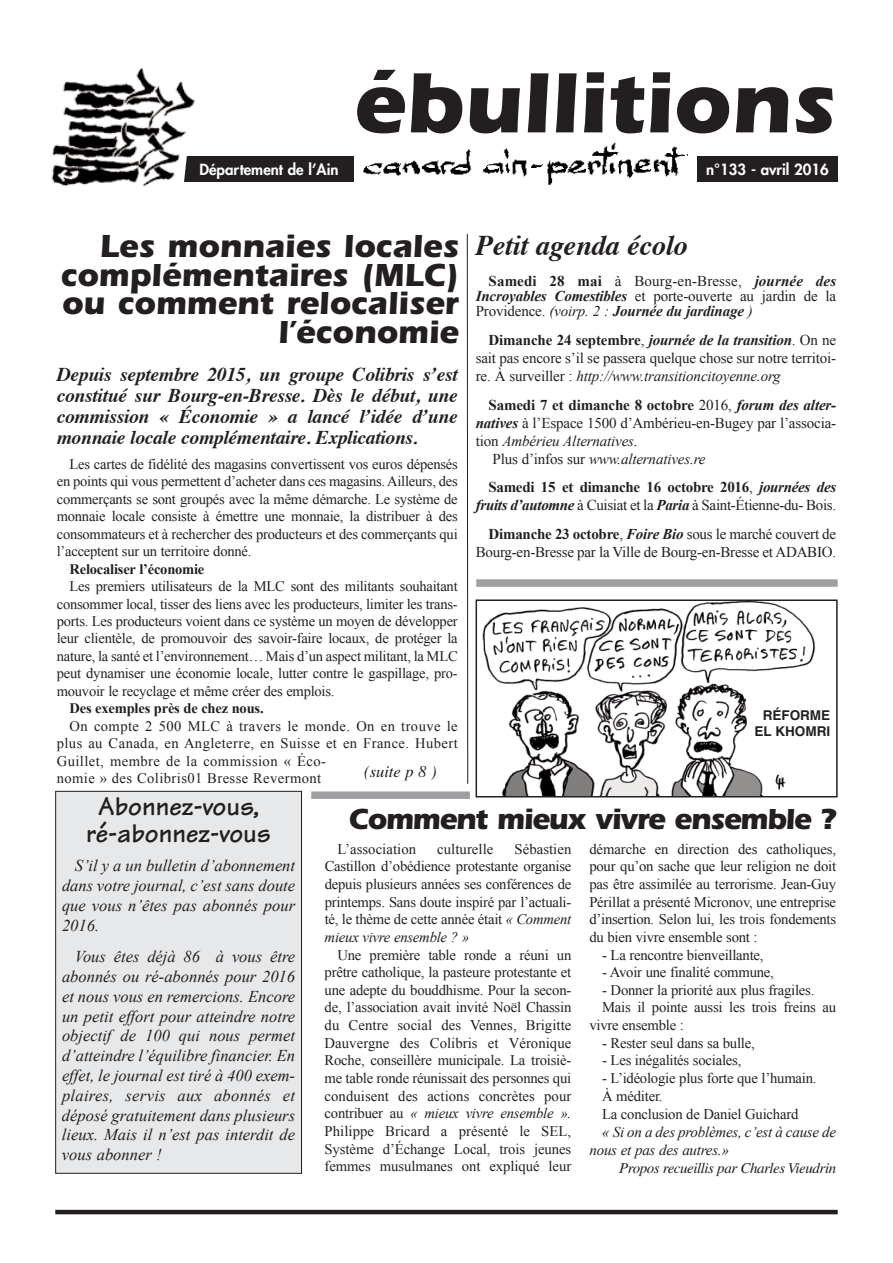
<style>
.page{position:relative;width:893px;height:1263px;background:#fff}
.page>*{position:absolute;margin:0;border:0;box-sizing:border-box;transform-origin:0 0}
.t1{font:700 88.5px "Itc Eras";color:#231f20}
.t2{font:700 33px/28.5px "Itc Eras";color:#231f20;text-align:right}
.t3{font:700 30px "Itc Eras";letter-spacing:-.04em;color:#231f20}
.t4{font:italic 700 28.5px "Times";letter-spacing:-.01em;color:#231f20}
.t5{font:700 27px/26.1px "Tekton";color:#231f20;text-align:center}
.t6{font:italic 700 19.5px/21px "Times";letter-spacing:-.015em;color:#231f20;text-align:justify}
.t7{font:italic 16.5px/19.8px "Times New Roman";color:#231f20;text-align:justify}
.t8{font:italic 16.5px "Times";color:#231f20}
.t9{font:15px/18px "Times New Roman";letter-spacing:-.01em;color:#231f20;text-align:justify}
.t10{font:italic 15px/18px "Times New Roman";letter-spacing:-.015em;color:#231f20}
.t11{font:700 15px "Times New Roman";letter-spacing:-.01em;color:#231f20}
.t12{font:italic 15px "Times";letter-spacing:-.03em;color:#231f20}
.t13{font:800 15px "Futura";color:#fff}
.t14{font:14.7px/17.7px "Times New Roman";letter-spacing:-.015em;color:#231f20;text-align:justify}
.t15{font:14.7px "Times New Roman";letter-spacing:.005em;color:#231f20}
.t16{font:14.55px/17.4px "Times New Roman";letter-spacing:.03em;color:#231f20;text-align:justify}
.t17{font:700 14.55px "Times New Roman";letter-spacing:-.015em;color:#231f20}
.t18{font:700 13.5px/16.5px "Helvetica";color:#231f20;text-align:right}
.s1{font-weight:700}
.s2{font-weight:700;font-style:italic}
.s3{font-style:italic}
.s4{font-weight:400}
.s5{font-style:normal}
</style>
<div class="page">
<hr style="left:55px;top:1210px;width:783px;height:4px;background:#231f20">
<div style="left:697px;top:157px;width:141px;height:25px;background:#231f20"></div>
<img style="left:51px;top:67px;width:148px;height:120px">
<div style="left:184px;top:157px;width:178px;height:25px;background:#231f20"></div>
<img style="left:355px;top:143px;width:334px;height:42px">
<svg style="left:182px;top:151px;width:5px;height:35px"></svg>
<div style="left:476px;top:579px;width:362px;height:8px;background:#9d9fa2"></div>
<div style="left:311px;top:791px;width:159px;height:8px;background:#9d9fa2"></div>
<hr style="left:467px;top:234px;width:1px;height:550px;background:#231f20">
<div style="left:56px;top:791px;width:246px;height:382px;background:#e7e8e9"></div>
<div style="left:55px;top:791px;width:247px;height:383px;border:1px solid #231f20"></div>
<img style="left:482px;top:602px;width:334px;height:192px">
<div style="left:476px;top:599px;width:362px;height:198px;border:2px solid #231f20"></div>
<div style="left:751px;top:708px;width:81px;height:38px;background:#fff"></div>
<h1 class="t1" style="left:353px;top:72px;width:483px">ébullitions</h1>
<p class="t13" style="left:199px;top:162px;width:141px">Département de l’Ain</p>
<p class="t13" style="left:706px;top:162px;width:124px">n°133 - avril 2016</p>
<h2 class="t2" style="left:60px;top:236px;width:400px">Les monnaies locales complémentaires (MLC) ou comment relocaliser l’économie</h2>
<h3 class="t6" style="left:57px;top:365px;width:402px">Depuis septembre 2015, un groupe Colibris s’est constitué sur Bourg-en-Bresse. Dès le début, une commission « Économie » a lancé l’idée d’une monnaie locale complémentaire. Explications.</h3>
<p class="t16" style="left:57px;top:455px;width:402px;text-indent:13px">Les cartes de fidélité des magasins convertissent vos euros dépensés en points qui vous permettent d’acheter dans ces magasins.Ailleurs, des commerçants se sont groupés avec la même démarche. Le système de monnaie locale consiste à émettre une monnaie, la distribuer à des consommateurs et à rechercher des producteurs et des commerçants qui l’acceptent sur un territoire donné.</p>
<p class="t17" style="left:70px;top:561px;width:136px">Relocaliser l’économie</p>
<p class="t16" style="left:57px;top:577px;width:402px;text-indent:13px">Les premiers utilisateurs de la MLC sont des militants souhaitant consommer local, tisser des liens avec les producteurs, limiter les trans&shy;ports. Les producteurs voient dans ce système un moyen de développer leur clientèle, de promouvoir des savoir-faire locaux, de protéger la nature, la santé et l’environnement… Mais d’un aspect militant, la MLC peut dynamiser une économie locale, lutter contre le gaspillage, pro&shy;mouvoir le recyclage et même créer des emplois.</p>
<p class="t17" style="left:70px;top:700px;width:196px">Des exemples près de chez nous.</p>
<p class="t16" style="left:57px;top:717px;width:402px;text-align:left;text-indent:13px">On compte 2 500 MLC à travers le monde. On en trouve le plus au Canada, en Angleterre, en Suisse et en France. Hubert Guillet, membre de la commission « Éco-<br>nomie » des Colibris01 Bresse Revermont</p>
<p class="t8" style="left:364px;top:766px;width:74px">(suite p 8 )</p>
<h3 class="t4" style="left:476px;top:233px;width:213px">Petit agenda écolo</h3>
<p class="t9" style="left:476px;top:274px;width:362px;line-height:15px;text-indent:13px"><span class="s1">Samedi 28 mai</span> à Bourg-en-Bresse, <span class="s2">journée des Incroyables Comestibles</span> et porte-ouverte au jardin de la Providence. <span class="s3">(voirp. 2 :</span> <span class="s2">Journée du jardinage</span> <span class="s3">)</span></p>
<p class="t9" style="left:476px;top:331px;width:362px;text-indent:13px"><span class="s1">Dimanche 24 septembre</span>, <span class="s2">journée de la transition</span>. On ne sait pas encore s’il se passera quelque chose sur notre territoi&shy;re. À surveiller : <span class="s3">http://www.transitioncitoyenne.org</span></p>
<p class="t11" style="left:488px;top:396px;width:348px">Samedi 7 et dimanche 8 octobre <span class="s4">2016,</span> <span class="s3">forum des alter-</span></p>
<p class="t9" style="left:476px;top:414px;width:362px"><span class="s2">natives</span> à l’Espace 1500 d’Ambérieu-en-Bugey par l’associa-</p>
<p class="t10" style="left:476px;top:432px;width:163px"><span class="s5">tion</span> Ambérieu Alternatives.</p>
<p class="t10" style="left:492px;top:450px;width:214px"><span class="s5">Plus d’infos sur</span> www.alternatives.re</p>
<p class="t9" style="left:476px;top:478px;width:362px;text-align:right"><span class="s1">Samedi 15 et dimanche 16 octobre 2016</span>, <span class="s2">journées des fruits d’automne</span> à Cuisiat et la <span class="s2">Paria</span> à Saint-Étienne-du- Bois.</p>
<p class="t9" style="left:476px;top:525px;width:362px;text-align:right"><span class="s1">Dimanche 23 octobre</span>, <span class="s2">Foire Bio</span> sous le marché couvert de<br>Bourg-en-Bresse par la Ville de Bourg-en-Bresse et ADABIO.</p>
<p class="t18" style="left:754px;top:708px;width:77px">RÉFORME<br>EL KHOMRI</p>
<h3 class="t5" style="left:86px;top:797px;width:186px">Abonnez-vous, ré-abonnez-vous</h3>
<p class="t7" style="left:62px;top:856px;width:235px;text-indent:13px">S’il y a un bulletin d’abonnement dans votre journal, c’est sans doute que vous n’êtes pas abonnés pour 2016.</p>
<p class="t7" style="left:62px;top:947px;width:235px;text-indent:13px">Vous êtes déjà 86 à vous être abonnés ou ré-abonnés pour 2016 et nous vous en remercions. Encore un petit effort pour atteindre notre objectif de 100 qui nous permet d’atteindre l’équilibre financier. En effet, le journal est tiré à 400 exem&shy;plaires, servis aux abonnés et déposé gratuitement dans plusieurs lieux. Mais il n’est pas interdit de vous abonner !</p>
<h3 class="t3" style="left:348px;top:808px;width:489px">Comment mieux vivre ensemble ?</h3>
<p class="t14" style="left:325px;top:840px;width:248px;text-indent:190px">Sébastien Castillon d’obédience protestante organise depuis plusieurs années ses conférences de printemps. Sans doute inspiré par l’actuali&shy;té, le thème de cette année était <span class="s3">« Comment mieux vivre ensemble ? »</span></p>
<p class="t14" style="left:325px;top:946px;width:248px;text-indent:13px">Une première table ronde a réuni un prêtre catholique, la pasteure protestante et une adepte du bouddhisme. Pour la secon&shy;de, l’association avait invité Noël Chassin du Centre social des Vennes, Brigitte Dauvergne des Colibris et Véronique Roche, conseillère municipale. La troisiè&shy;me table ronde réunissait des personnes qui conduisent des actions concrètes pour contribuer au <span class="s3">« mieux vivre ensemble ».<br></span>Philippe Bricard a présenté le SEL, Système d’Échange Local, trois jeunes femmes musulmanes ont expliqué leur</p>
<p class="t15" style="left:337px;top:840px;width:80px">L’association</p>
<p class="t15" style="left:437px;top:840px;width:58px">culturelle</p>
<p class="t14" style="left:589px;top:840px;width:248px">démarche en direction des catholiques, pour qu’on sache que leur religion ne doit pas être assimilée au terrorisme. Jean-Guy Périllat a présenté Micronov, une entreprise d’insertion. Selon lui, les trois fondements du bien vivre ensemble sont :</p>
<p class="t14" style="left:602px;top:946px;width:163px">- La rencontre bienveillante,</p>
<p class="t14" style="left:602px;top:963px;width:173px">- Avoir une finalité commune,</p>
<p class="t14" style="left:602px;top:981px;width:214px">- Donner la priorité aux plus fragiles.</p>
<p class="t14" style="left:602px;top:999px;width:235px">Mais il pointe aussi les trois freins au</p>
<p class="t14" style="left:589px;top:1016px;width:96px">vivre ensemble :</p>
<p class="t14" style="left:602px;top:1034px;width:154px">- Rester seul dans sa bulle,</p>
<p class="t14" style="left:602px;top:1051px;width:141px">- Les inégalités sociales,</p>
<p class="t14" style="left:602px;top:1069px;width:216px;text-align:left">- L’idéologie plus forte que l’humain.<br>À méditer.<br>La conclusion de Daniel Guichard</p>
<p class="t10" style="left:589px;top:1122px;width:248px;text-indent:13px">« Si on a des problèmes, c’est à cause de nous et pas des autres.»</p>
<p class="t12" style="left:619px;top:1162px;width:218px">Propos recueillis par Charles Vieudrin</p>
</div>
